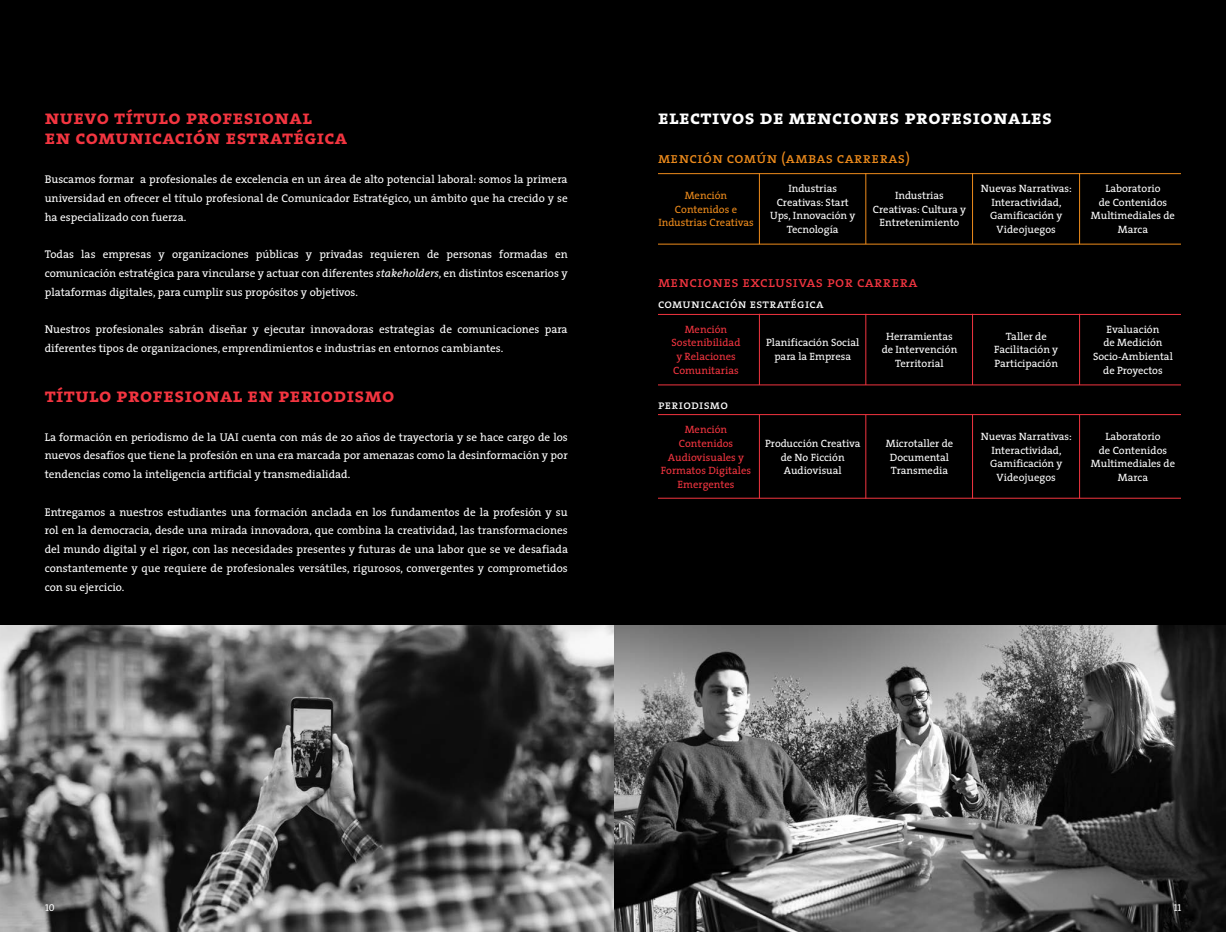
<style>
.page{position:relative;width:1226px;height:932px;background:#000}
.page>*{position:absolute;margin:0;border:0;box-sizing:border-box;transform-origin:0 0}
.t1{font:20px "The Serif Bold Caps";letter-spacing:.02em;color:#f33540}
.t2{font:20px "The Serif Bold Caps";letter-spacing:.02em;color:#fff}
.t3{font:15px "The Serif Regular Caps";letter-spacing:.02em;color:#f33540}
.t4{font:15px "The Serif Regular Caps";letter-spacing:.02em;color:#ef8c1c}
.t5{font:12.5px "The Serif Regular Caps";letter-spacing:.02em;color:#fff}
.t6{font:11.25px/18.8px "The Serif";color:#fff;text-align:justify}
.t7{font:10.62px/13.8px "The Serif";color:#fff;text-align:center}
.t8{font:10.62px/13.8px "The Serif";color:#f33540;text-align:center}
.t9{font:10.62px/13.8px "The Serif";color:#ef8c1c;text-align:center}
.t10{font:10px "The Serif Regular Caps";color:#fff}
.s1{font-style:italic}
</style>
<div class="page">
<img style="left:0;top:625px;width:1226px;height:307px">
<hr style="left:658px;top:173px;width:523px;height:1px;background:#ef8c1c">
<hr style="left:658px;top:314px;width:523px;height:1px;background:#f33540">
<hr style="left:658px;top:414px;width:523px;height:1px;background:#f33540">
<hr style="left:658px;top:244px;width:523px;height:1px;background:#ef8c1c">
<hr style="left:658px;top:385px;width:523px;height:1px;background:#f33540">
<hr style="left:658px;top:498px;width:523px;height:1px;background:#f33540">
<hr style="left:759px;top:173px;width:1px;height:71px;background:#ef8c1c">
<hr style="left:759px;top:314px;width:1px;height:71px;background:#f33540">
<hr style="left:759px;top:415px;width:1px;height:83px;background:#f33540">
<hr style="left:866px;top:173px;width:1px;height:71px;background:#ef8c1c">
<hr style="left:866px;top:314px;width:1px;height:71px;background:#f33540">
<hr style="left:866px;top:415px;width:1px;height:83px;background:#f33540">
<hr style="left:972px;top:173px;width:1px;height:71px;background:#ef8c1c">
<hr style="left:972px;top:314px;width:1px;height:71px;background:#f33540">
<hr style="left:972px;top:415px;width:1px;height:83px;background:#f33540">
<hr style="left:1079px;top:173px;width:1px;height:71px;background:#ef8c1c">
<hr style="left:1079px;top:314px;width:1px;height:71px;background:#f33540">
<hr style="left:1079px;top:415px;width:1px;height:83px;background:#f33540">
<p class="t1" style="left:45px;top:101px;width:269px">nuevo título profesional</p>
<p class="t1" style="left:45px;top:121px;width:304px">en comunicación estratégica</p>
<p class="t6" style="left:45px;top:169px;width:524px">Buscamos formar a profesionales de excelencia en un área de alto potencial laboral: somos la primera universidad en ofrecer el título profesional de Comunicador Estratégico, un ámbito que ha crecido y se ha especializado con fuerza.</p>
<p class="t6" style="left:45px;top:245px;width:525px">Todas las empresas y organizaciones públicas y privadas requieren de personas formadas en comunicación estratégica para vincularse y actuar con diferentes <span class="s1">stakeholders</span>, en distintos escenarios y plataformas digitales, para cumplir sus propósitos y objetivos.</p>
<p class="t6" style="left:45px;top:320px;width:524px">Nuestros profesionales sabrán diseñar y ejecutar innovadoras estrategias de comunicaciones para diferentes tipos de organizaciones, emprendimientos e industrias en entornos cambiantes.</p>
<p class="t1" style="left:45px;top:378px;width:351px">título profesional en periodismo</p>
<p class="t6" style="left:45px;top:427px;width:525px">La formación en periodismo de la UAI cuenta con más de 20 años de trayectoria y se hace cargo de los nuevos desafíos que tiene la profesión en una era marcada por amenazas como la desinformación y por tendencias como la inteligencia artificial y transmedialidad.</p>
<p class="t6" style="left:45px;top:502px;width:525px">Entregamos a nuestros estudiantes una formación anclada en los fundamentos de la profesión y su rol en la democracia, desde una mirada innovadora, que combina la creatividad, las transformaciones del mundo digital y el rigor, con las necesidades presentes y futuras de una labor que se ve desafiada constantemente y que requiere de profesionales versátiles, rigurosos, convergentes y comprometidos con su ejercicio.</p>
<p class="t2" style="left:658px;top:101px;width:396px">electivos de menciones profesionales</p>
<p class="t4" style="left:658px;top:146px;width:254px">mención común (ambas carreras)</p>
<p class="t9" style="left:658px;top:188px;width:97px">Mención<br>Contenidos e<br>Industrias Creativas</p>
<p class="t7" style="left:770px;top:181px;width:87px">Industrias<br>Creativas: Start<br>Ups, Innovación y<br>Tecnología</p>
<p class="t7" style="left:873px;top:188px;width:95px">Industrias<br>Creativas: Cultura y<br>Entretenimiento</p>
<p class="t7" style="left:981px;top:181px;width:93px">Nuevas Narrativas:<br>Interactividad,<br>Gamificación y<br>Videojuegos</p>
<p class="t3" style="left:658px;top:270px;width:261px">menciones exclusivas por carrera</p>
<p class="t5" style="left:658px;top:293px;width:167px">comunicación estratégica</p>
<p class="t8" style="left:672px;top:322px;width:70px">Mención<br>Sostenibilidad y Relaciones<br>Comunitarias</p>
<p class="t5" style="left:658px;top:394px;width:72px">periodismo</p>
<p class="t8" style="left:661px;top:422px;width:92px">Mención<br>Contenidos<br>Audiovisuales y<br>Formatos Digitales<br>Emergentes</p>
<p class="t7" style="left:766px;top:336px;width:95px">Planificación Social para la Empresa</p>
<p class="t7" style="left:765px;top:436px;width:97px">Producción Creativa de No Ficción<br>Audiovisual</p>
<p class="t7" style="left:882px;top:329px;width:77px">Herramientas de Intervención<br>Territorial</p>
<p class="t7" style="left:886px;top:436px;width:69px">Microtaller de<br>Documental<br>Transmedia</p>
<p class="t7" style="left:994px;top:329px;width:66px">Taller de<br>Facilitación y<br>Participación</p>
<p class="t7" style="left:981px;top:429px;width:93px">Nuevas Narrativas:<br>Interactividad,<br>Gamificación y<br>Videojuegos</p>
<p class="t7" style="left:1091px;top:181px;width:86px">Laboratorio<br>de Contenidos<br>Multimediales de<br>Marca</p>
<p class="t7" style="left:1107px;top:322px;width:54px">Evaluación</p>
<p class="t7" style="left:1103px;top:336px;width:61px">de Medición</p>
<p class="t7" style="left:1093px;top:349px;width:81px">Socio-Ambiental</p>
<p class="t7" style="left:1103px;top:363px;width:61px">de Proyectos</p>
<p class="t7" style="left:1091px;top:429px;width:86px">Laboratorio<br>de Contenidos<br>Multimediales de<br>Marca</p>
<p class="t10" style="left:45px;top:899px;width:11px">10</p>
<p class="t10" style="left:1174px;top:899px;width:9px">11</p>
</div>
